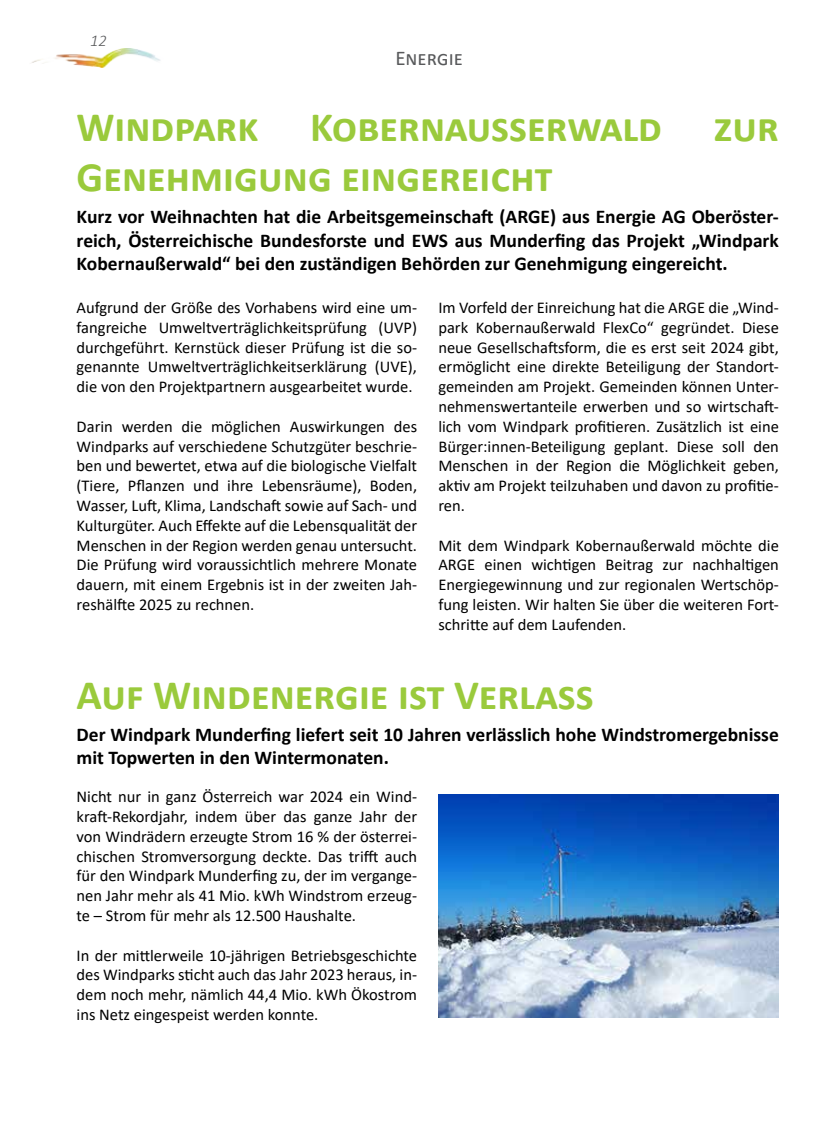
<style>
.page{position:relative;width:830px;height:1127px;background:#fff}
.page>*{position:absolute;margin:0;border:0;box-sizing:border-box;transform-origin:0 0}
.t1{font:700 42px/50.4px "Calibri";color:#9aca3c}
.t2{font:21px "Calibri";color:#58595b}
.t3{font:700 19.5px/23.4px "Calibri";color:#000;text-align:justify}
.t4{font:16.5px/19.8px "Calibri";color:#000;text-align:justify}
.t5{font:italic 300 16.5px "Calibri";color:#58595b}
</style>
<div class="page">
<img style="left:31px;top:48px;width:129px;height:20px">
<img style="left:438px;top:794px;width:340px;height:223px">
<p class="t5" style="left:90px;top:31px;width:18px">12</p>
<p class="t2" style="left:395px;top:43px;width:69px">Energie</p>
<h1 class="t1" style="left:77px;top:101px;width:703px">Windpark Kobernausserwald zur<br>Genehmigung eingereicht</h1>
<p class="t3" style="left:77px;top:205px;width:703px">Kurz vor Weihnachten hat die Arbeitsgemeinschaft (ARGE) aus Energie AG Oberöster&shy;reich, Österreichische Bundesforste und EWS aus Munderfing das Projekt „Windpark Kobernaußerwald“ bei den zuständigen Behörden zur Genehmigung eingereicht.</p>
<p class="t4" style="left:438px;top:297px;width:342px">Im Vorfeld der Einreichung hat die ARGE die „Wind&shy;park Kobernaußerwald FlexCo“ gegründet. Diese neue Gesellschaftsform, die es erst seit 2024 gibt, ermöglicht eine direkte Beteiligung der Standort&shy;gemeinden am Projekt. Gemeinden können Unter&shy;nehmenswertanteile erwerben und so wirtschaft&shy;lich vom Windpark profitieren. Zusätzlich ist eine Bürger:innen-Beteiligung geplant. Diese soll den Menschen in der Region die Möglichkeit geben, aktiv am Projekt teilzuhaben und davon zu profitie&shy;ren.</p>
<p class="t4" style="left:438px;top:535px;width:342px">Mit dem Windpark Kobernaußerwald möchte die ARGE einen wichtigen Beitrag zur nachhaltigen Energiegewinnung und zur regionalen Wertschöp&shy;fung leisten. Wir halten Sie über die weiteren Fort&shy;schritte auf dem Laufenden.</p>
<p class="t4" style="left:77px;top:297px;width:342px">Aufgrund der Größe des Vorhabens wird eine um&shy;fangreiche Umweltverträglichkeitsprüfung (UVP) durchgeführt. Kernstück dieser Prüfung ist die so&shy;genannte Umweltverträglichkeitserklärung (UVE), die von den Projektpartnern ausgearbeitet wurde.</p>
<p class="t4" style="left:77px;top:416px;width:342px">Darin werden die möglichen Auswirkungen des Windparks auf verschiedene Schutzgüter beschrie&shy;ben und bewertet, etwa auf die biologische Vielfalt (Tiere, Pflanzen und ihre Lebensräume), Boden, Wasser, Luft, Klima, Landschaft sowie auf Sach- und Kulturgüter. Auch Effekte auf die Lebensqualität der Menschen in der Region werden genau untersucht.<br>Die Prüfung wird voraussichtlich mehrere Monate dauern, mit einem Ergebnis ist in der zweiten Jah&shy;reshälfte 2025 zu rechnen.</p>
<h1 class="t1" style="left:77px;top:669px;width:518px">Auf Windenergie ist Verlass</h1>
<p class="t3" style="left:77px;top:722px;width:703px">Der Windpark Munderfing liefert seit 10 Jahren verlässlich hohe Windstromergebnisse mit Topwerten in den Wintermonaten.</p>
<p class="t4" style="left:77px;top:786px;width:342px">Nicht nur in ganz Österreich war 2024 ein Wind&shy;kraft-Rekordjahr, indem über das ganze Jahr der von Windrädern erzeugte Strom 16 % der österrei&shy;chischen Stromversorgung deckte. Das trifft auch für den Windpark Munderfing zu, der im vergange&shy;nen Jahr mehr als 41 Mio. kWh Windstrom erzeug&shy;te – Strom für mehr als 12.500 Haushalte.</p>
<p class="t4" style="left:77px;top:945px;width:342px">In der mittlerweile 10-jährigen Betriebsgeschichte des Windparks sticht auch das Jahr 2023 heraus, in&shy;dem noch mehr, nämlich 44,4 Mio. kWh Ökostrom ins Netz eingespeist werden konnte.</p>
</div>
